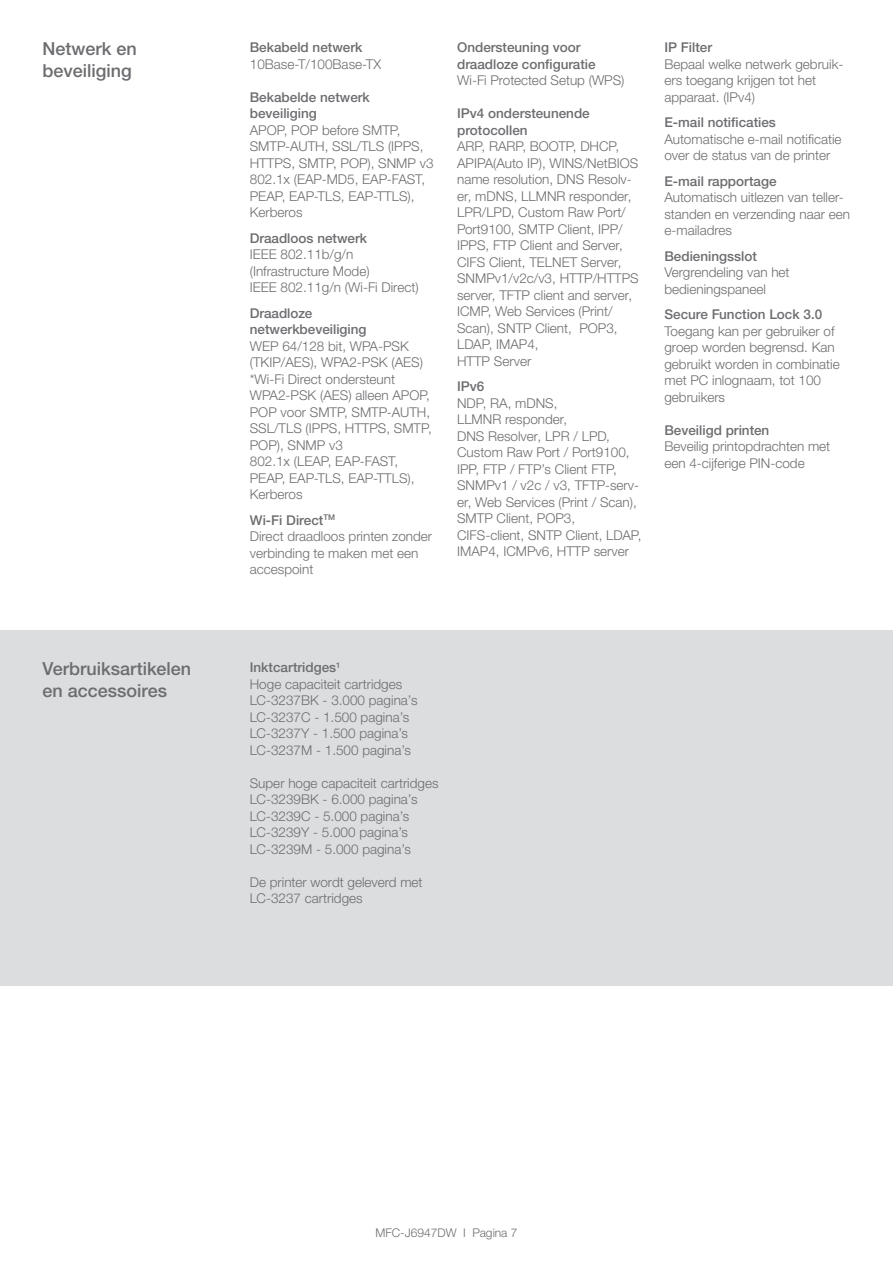
<style>
.page{position:relative;width:893px;height:1263px;background:#fff}
.page>*{position:absolute;margin:0;border:0;box-sizing:border-box;transform-origin:0 0}
.t1{font:500 18px "Helvetica Neue LTW1 G";color:#6c6d70}
.t2{font:300 13.5px/16.5px "Helvetica Neue LTW1 G";color:#6c6d70}
.t3{font:500 13.5px/16.5px "Helvetica Neue LTW1 G";color:#6c6d70}
.t4{font:300 12px "Helvetica Neue LTW1 G";color:#6c6d70}
</style>
<div class="page">
<div style="left:0;top:630px;width:893px;height:356px;background:#dcdddf"></div>
<p class="t1" style="left:43px;top:38px;width:96px">Netwerk en</p>
<p class="t1" style="left:43px;top:60px;width:91px">beveiliging</p>
<p class="t1" style="left:43px;top:658px;width:150px">Verbruiksartikelen</p>
<p class="t1" style="left:43px;top:680px;width:126px">en accessoires</p>
<p class="t3" style="left:250px;top:39px;width:114px">Bekabeld netwerk</p>
<p class="t2" style="left:250px;top:56px;width:133px">10Base-T/100Base-TX</p>
<p class="t3" style="left:250px;top:89px;width:122px">Bekabelde netwerk</p>
<p class="t3" style="left:250px;top:105px;width:69px">beveiliging</p>
<p class="t2" style="left:250px;top:122px;width:185px">APOP, POP before SMTP,<br>SMTP-AUTH, SSL/TLS (IPPS,<br>HTTPS, SMTP, POP), SNMP v3</p>
<p class="t2" style="left:250px;top:171px;width:177px">802.1x (EAP-MD5, EAP-FAST,<br>PEAP, EAP-TLS, EAP-TTLS),<br>Kerberos</p>
<p class="t3" style="left:250px;top:230px;width:119px">Draadloos netwerk</p>
<p class="t2" style="left:250px;top:246px;width:121px">IEEE 802.11b/g/n (Infrastructure Mode)</p>
<p class="t2" style="left:250px;top:279px;width:170px">IEEE 802.11g/n (Wi-Fi Direct)</p>
<p class="t3" style="left:250px;top:305px;width:64px">Draadloze</p>
<p class="t3" style="left:250px;top:321px;width:118px">netwerkbeveiliging</p>
<p class="t2" style="left:250px;top:338px;width:175px">WEP 64/128 bit, WPA-PSK (TKIP/AES), WPA2-PSK (AES)</p>
<p class="t2" style="left:250px;top:371px;width:147px">*Wi-Fi Direct ondersteunt</p>
<p class="t2" style="left:250px;top:387px;width:183px">WPA2-PSK (AES) alleen APOP,<br>POP voor SMTP, SMTP-AUTH,<br>SSL/TLS (IPPS, HTTPS, SMTP,<br>POP), SNMP v3</p>
<p class="t2" style="left:250px;top:453px;width:166px">802.1x (LEAP, EAP-FAST,<br>PEAP, EAP-TLS, EAP-TTLS),<br>Kerberos</p>
<p class="t3" style="left:250px;top:512px;width:87px">Wi-Fi Direct<sup>TM</sup></p>
<p class="t2" style="left:250px;top:528px;width:184px">Direct draadloos printen zonder verbinding te maken met een accespoint</p>
<p class="t3" style="left:457px;top:39px;width:140px">Ondersteuning voor draadloze configuratie</p>
<p class="t2" style="left:457px;top:72px;width:169px">Wi-Fi Protected Setup (WPS)</p>
<p class="t3" style="left:457px;top:105px;width:134px">IPv4 ondersteunende protocollen</p>
<p class="t2" style="left:457px;top:138px;width:183px">ARP, RARP, BOOTP, DHCP,<br>APIPA(Auto IP), WINS/NetBIOS name resolution, DNS Resolv&shy;er, mDNS, LLMNR responder,<br>LPR/LPD, Custom Raw Port/<br>Port9100, SMTP Client, IPP/<br>IPPS, FTP Client and Server,<br>CIFS Client, TELNET Server,<br>SNMPv1/v2c/v3, HTTP/HTTPS server, TFTP client and server,<br>ICMP, Web Services (Print/<br>Scan), SNTP Client, POP3,<br>LDAP, IMAP4,</p>
<p class="t2" style="left:457px;top:353px;width:76px">HTTP Server</p>
<p class="t3" style="left:457px;top:378px;width:29px">IPv6</p>
<p class="t2" style="left:457px;top:395px;width:102px">NDP, RA, mDNS,</p>
<p class="t2" style="left:457px;top:411px;width:112px">LLMNR responder,</p>
<p class="t2" style="left:457px;top:428px;width:154px">DNS Resolver, LPR / LPD,</p>
<p class="t2" style="left:457px;top:444px;width:184px">Custom Raw Port / Port9100,<br>IPP, FTP / FTP’s Client FTP,<br>SNMPv1 / v2c / v3, TFTP-serv&shy;er, Web Services (Print / Scan),<br>SMTP Client, POP3,</p>
<p class="t2" style="left:457px;top:527px;width:186px">CIFS-client, SNTP Client, LDAP,<br>IMAP4, ICMPv6, HTTP server</p>
<p class="t3" style="left:664px;top:39px;width:49px">IP Filter</p>
<p class="t2" style="left:664px;top:56px;width:180px">Bepaal welke netwerk gebruik&shy;ers toegang krijgen tot het apparaat. (IPv4)</p>
<p class="t3" style="left:664px;top:114px;width:113px">E-mail notificaties</p>
<p class="t2" style="left:664px;top:131px;width:179px">Automatische e-mail notificatie over de status van de printer</p>
<p class="t3" style="left:664px;top:173px;width:114px">E-mail rapportage</p>
<p class="t2" style="left:664px;top:189px;width:187px">Automatisch uitlezen van teller&shy;standen en verzending naar een e-mailadres</p>
<p class="t3" style="left:664px;top:248px;width:94px">Bedieningsslot</p>
<p class="t2" style="left:664px;top:264px;width:127px">Vergrendeling van het</p>
<p class="t2" style="left:664px;top:281px;width:103px">bedieningspaneel</p>
<p class="t3" style="left:664px;top:306px;width:159px">Secure Function Lock 3.0</p>
<p class="t2" style="left:664px;top:323px;width:177px">Toegang kan per gebruiker of groep worden begrensd. Kan gebruikt worden in combinatie</p>
<p class="t2" style="left:664px;top:372px;width:158px">met PC inlognaam, tot 100 gebruikers</p>
<p class="t3" style="left:664px;top:422px;width:106px">Beveiligd printen</p>
<p class="t2" style="left:664px;top:438px;width:167px">Beveilig printopdrachten met een 4-cijferige PIN-code</p>
<p class="t3" style="left:250px;top:659px;width:92px">Inktcartridges<sup>1</sup></p>
<p class="t2" style="left:250px;top:676px;width:154px">Hoge capaciteit cartridges</p>
<p class="t2" style="left:250px;top:692px;width:169px">LC-3237BK - 3.000 pagina’s</p>
<p class="t2" style="left:250px;top:709px;width:161px">LC-3237C - 1.500 pagina’s</p>
<p class="t2" style="left:250px;top:725px;width:160px">LC-3237Y - 1.500 pagina’s</p>
<p class="t2" style="left:250px;top:742px;width:163px">LC-3237M - 1.500 pagina’s</p>
<p class="t2" style="left:250px;top:775px;width:190px">Super hoge capaciteit cartridges</p>
<p class="t2" style="left:250px;top:791px;width:169px">LC-3239BK - 6.000 pagina’s<br>LC-3239C - 5.000 pagina’s</p>
<p class="t2" style="left:250px;top:824px;width:160px">LC-3239Y - 5.000 pagina’s</p>
<p class="t2" style="left:250px;top:841px;width:163px">LC-3239M - 5.000 pagina’s</p>
<p class="t2" style="left:250px;top:874px;width:174px">De printer wordt geleverd met</p>
<p class="t2" style="left:250px;top:890px;width:114px">LC-3237 cartridges</p>
<p class="t4" style="left:375px;top:1226px;width:144px">MFC-J6947DW I Pagina 7</p>
</div>
